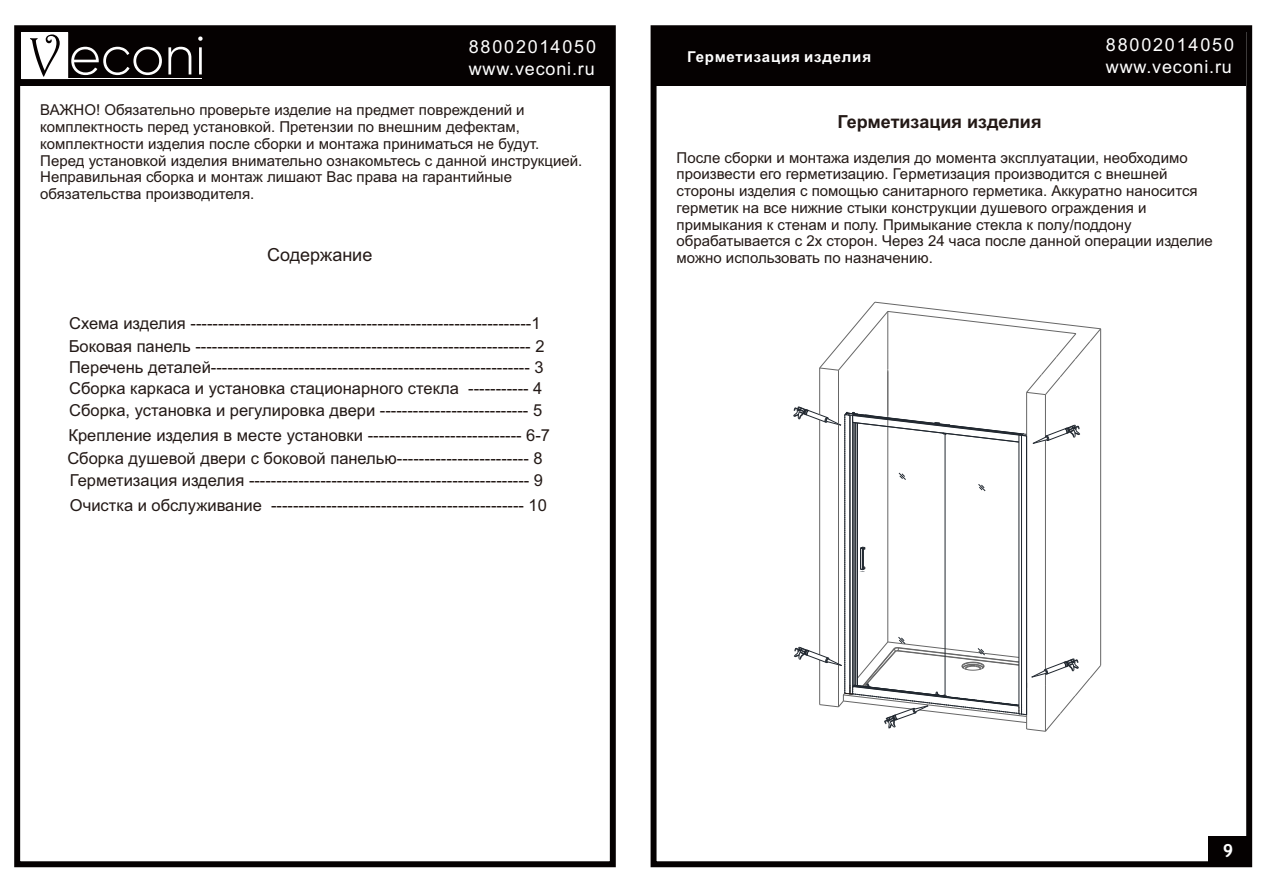
<style>
.page{position:relative;width:1262px;height:893px;background:#fff}
.page>*{position:absolute;margin:0;border:0;box-sizing:border-box;transform-origin:0 0}
.t1{font:18px/21.6px "Arial";letter-spacing:.1em;color:#fff}
.t2{font:18px/21.6px "Arial";letter-spacing:.08em;color:#fff}
.t3{font:700 18px "Arial";color:#231916}
.t4{font:18px "Arial";color:#231916}
.t5{font:700 18px "Trebuchet MS";color:#fff}
.t6{font:16.5px/21.6px "Arial";color:#231916}
.t7{font:15px/16.8px "Arial";color:#231916}
.t8{font:700 15px "Arial";letter-spacing:.055em;color:#fff}
</style>
<div class="page">
<div style="left:20px;top:31px;width:590px;height:55px;background:#050101"></div>
<svg style="left:22px;top:32px;width:140px;height:47px"></svg>
<svg style="left:168px;top:47px;width:23px;height:27px"></svg>
<hr style="left:54px;top:79px;width:148px;height:1px;background:#fff">
<svg style="left:198px;top:36px;width:4px;height:38px"></svg>
<div style="left:14px;top:25px;width:602px;height:842px;border:6px solid #050101"></div>
<div style="left:650px;top:25px;width:602px;height:842px;border:6px solid #050101"></div>
<div style="left:656px;top:31px;width:590px;height:55px;background:#050101"></div>
<div style="left:1208px;top:836px;width:38px;height:26px;background:#050101"></div>
<hr style="left:819px;top:368px;width:1px;height:46px;background:#666">
<hr style="left:838px;top:370px;width:1px;height:54px;background:#666">
<hr style="left:887px;top:369px;width:1px;height:46px;background:#666">
<hr style="left:1026px;top:392px;width:1px;height:295px;background:#666">
<hr style="left:1045px;top:394px;width:1px;height:43px;background:#666">
<hr style="left:1100px;top:329px;width:1px;height:336px;background:#666">
<svg style="left:819px;top:302px;width:282px;height:93px"></svg>
<svg style="left:793px;top:404px;width:308px;height:327px"></svg>
<p class="t1" style="left:1105px;top:36px;width:130px">88002014050 www.veconi.ru</p>
<p class="t2" style="left:469px;top:38px;width:129px">88002014050 www.veconi.ru</p>
<p class="t7" style="left:40px;top:103px;width:543px">ВАЖНО! Обязательно проверьте изделие на предмет повреждений и комплектность перед установкой. Претензии по внешним дефектам, комплектности изделия после сборки и монтажа приниматься не будут.<br>Перед установкой изделия внимательно ознакомьтесь с данной инструкцией.<br>Неправильная сборка и монтаж лишают Вас права на гарантийные обязательства производителя.</p>
<p class="t3" style="left:837px;top:115px;width:205px">Герметизация изделия</p>
<p class="t8" style="left:687px;top:51px;width:185px">Герметизация изделия</p>
<p class="t7" style="left:676px;top:150px;width:538px">После сборки и монтажа изделия до момента эксплуатации, необходимо произвести его герметизацию. Герметизация производится с внешней стороны изделия с помощью санитарного герметика. Аккуратно наносится герметик на все нижние стыки конструкции душевого ограждения и примыкания к стенам и полу. Примыкание стекла к полу/поддону обрабатывается с 2х сторон. Через 24 часа после данной операции изделие можно использовать по назначению.</p>
<p class="t4" style="left:267px;top:248px;width:107px">Содержание</p>
<p class="t6" style="left:69px;top:314px;width:473px">Схема изделия --------------------------------------------------------------1</p>
<p class="t6" style="left:69px;top:357px;width:476px;text-align:justify">Перечень деталей---------------------------------------------------------- 3<br>Сборка каркаса и установка стационарного стекла ----------- 4<br>Сборка, установка и регулировка двери --------------------------- 5</p>
<p class="t6" style="left:69px;top:337px;width:477px">Боковая панель ------------------------------------------------------------- 2</p>
<p class="t6" style="left:67px;top:425px;width:484px;line-height:22.6px">Крепление изделия в месте установки ---------------------------- 6-7<br>Сборка душевой двери с боковой панелью------------------------ 8</p>
<p class="t6" style="left:70px;top:469px;width:478px;line-height:24.8px">Герметизация изделия --------------------------------------------------- 9<br>Очистка и обслуживание ---------------------------------------------- 10</p>
<p class="t5" style="left:1222px;top:843px;width:12px">9</p>
</div>
